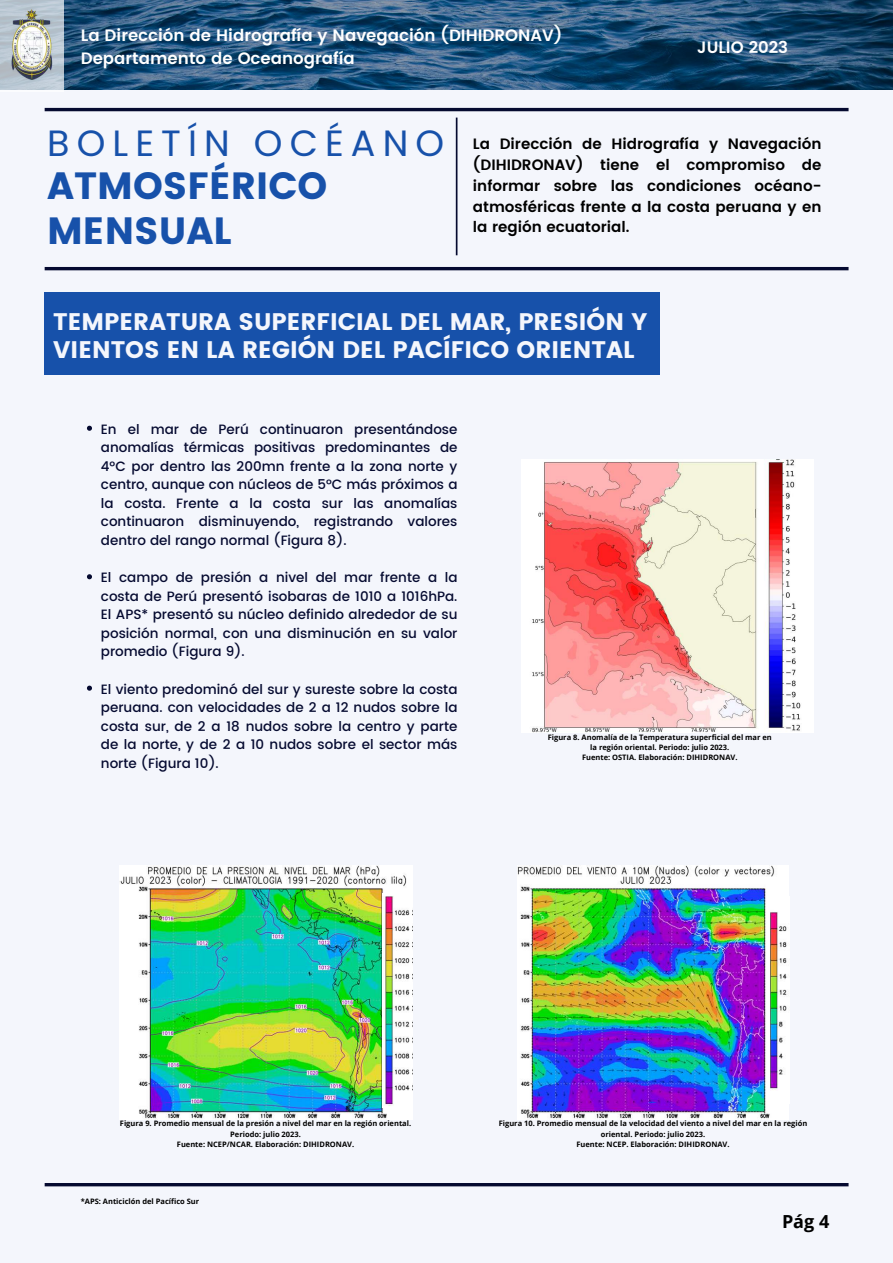
<style>
.page{position:relative;width:893px;height:1263px;background:#f4f6fc}
.page>*{position:absolute;margin:0;border:0;box-sizing:border-box;transform-origin:0 0}
.t1{font:37.88px/44.9px "Poppins";color:#1751aa}
.t2{font:36.53px "Poppins";letter-spacing:.195em;color:#1751aa}
.t3{font:23.92px/28.4px "Poppins";color:#f4f6fc}
.t4{font:700 18px "Open Sans";color:#000}
.t5{font:600 16.5px/23.1px "Poppins";color:#fff}
.t6{font:600 15px/20.9px "Poppins";color:#000;text-align:justify}
.t7{font:500 13.5px/18.6px "Poppins";color:#050a30;text-align:justify}
.t8{font:700 7.5px/10.1px "Open Sans";color:#000;text-align:center}
</style>
<div class="page">
<hr style="left:45px;top:267px;width:803px;height:3px;background:#050a30">
<hr style="left:45px;top:1183px;width:803px;height:3px;background:#050a30">
<hr style="left:45px;top:108px;width:803px;height:3px;background:#050a30">
<hr style="left:456px;top:118px;width:1px;height:137px;background:#050a30">
<svg style="left:64px;top:0;width:829px;height:89px;background:#215076"></svg>
<svg style="left:0;top:0;width:64px;height:90px"></svg>
<img style="left:0;top:10px;width:64px;height:70px">
<div style="left:45px;top:292px;width:615px;height:83px;background:#1751aa"></div>
<img style="left:521px;top:459px;width:293px;height:274px">
<img style="left:517px;top:865px;width:272px;height:254px">
<img style="left:767px;top:897px;width:22px;height:206px">
<img style="left:119px;top:865px;width:293px;height:254px">
<img style="left:382px;top:893px;width:30px;height:215px">
<svg style="left:87px;top:426px;width:5px;height:5px"></svg>
<svg style="left:87px;top:574px;width:5px;height:5px"></svg>
<svg style="left:87px;top:686px;width:5px;height:5px"></svg>
<p class="t5" style="left:81px;top:24px;width:483px">La Dirección de Hidrografía y Navegación (DIHIDRONAV)<br>Departamento de Oceanografía</p>
<p class="t5" style="left:697px;top:36px;width:93px">JULIO 2023</p>
<h2 class="t2" style="left:47px;top:117px;width:398px">BOLETÍN OCÉANO</h2>
<h1 class="t1" style="left:47px;top:163px;width:281px">ATMOSFÉRICO<br>MENSUAL</h1>
<p class="t6" style="left:473px;top:133px;width:350px">La Dirección de Hidrografía y Navegación (DIHIDRONAV) tiene el compromiso de informar sobre las condiciones océano&shy;atmosféricas frente a la costa peruana y en la región ecuatorial.</p>
<h3 class="t3" style="left:53px;top:307px;width:596px">TEMPERATURA SUPERFICIAL DEL MAR, PRESIÓN Y<br>VIENTOS EN LA REGIÓN DEL PACÍFICO ORIENTAL</h3>
<p class="t7" style="left:101px;top:420px;width:358px">En el mar de Perú continuaron presentándose anomalías térmicas positivas predominantes de 4°C por dentro las 200mn frente a la zona norte y centro, aunque con núcleos de 5°C más próximos a la costa. Frente a la costa sur las anomalías continuaron disminuyendo, registrando valores dentro del rango normal (Figura 8).</p>
<p class="t7" style="left:101px;top:568px;width:358px">El campo de presión a nivel del mar frente a la costa de Perú presentó isobaras de 1010 a 1016hPa.<br>El APS* presentó su núcleo definido alrededor de su posición normal, con una disminución en su valor promedio (Figura 9).</p>
<p class="t7" style="left:101px;top:679px;width:358px">El viento predominó del sur y sureste sobre la costa peruana. con velocidades de 2 a 12 nudos sobre la costa sur, de 2 a 18 nudos sobre la centro y parte de la norte, y de 2 a 10 nudos sobre el sector más norte (Figura 10).</p>
<p class="t8" style="left:548px;top:732px;width:226px">Figura 8. Anomalía de la Temperatura superficial del mar en la región oriental. Periodo: julio 2023.<br>Fuente: OSTIA. Elaboración: DIHIDRONAV.</p>
<p class="t8" style="left:120px;top:1118px;width:293px">Figura 9. Promedio mensual de la presión a nivel del mar en la región oriental.<br>Periodo: julio 2023.<br>Fuente: NCEP/NCAR. Elaboración: DIHIDRONAV.</p>
<p class="t8" style="left:81px;top:1196px;width:120px">*APS: Anticiclón del Pacífico Sur</p>
<p class="t8" style="left:499px;top:1118px;width:310px">Figura 10. Promedio mensual de la velocidad del viento a nivel del mar en la región oriental. Periodo: julio 2023.<br>Fuente: NCEP. Elaboración: DIHIDRONAV.</p>
<h3 class="t4" style="left:782px;top:1208px;width:49px">Pág 4</h3>
</div>
